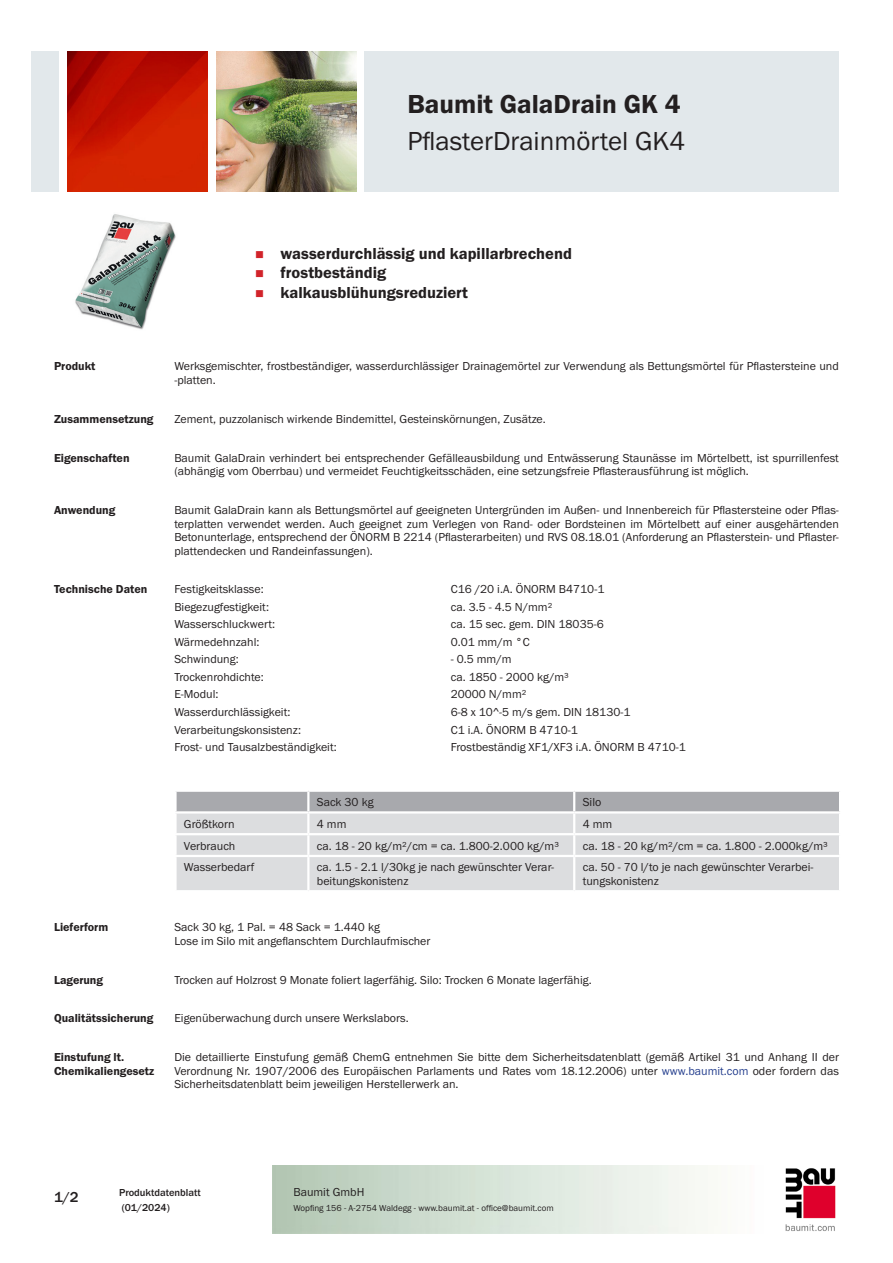
<style>
.page{position:relative;width:893px;height:1263px;background:#fff}
.page>*{position:absolute;margin:0;border:0;box-sizing:border-box;transform-origin:0 0}
.PDS_Produktname_Land{font:27px "BM Franklin Gothic URW Boo";color:#231f20}
.PDS_Produktname{font:27px "BM Franklin Gothic URW Dem";color:#231f20}
.t1{font:16.5px "BM Franklin Gothic URW Dem";color:#231f20}
.t2{font:500 15px "BM Franklin Gothic URW";color:#231f20}
.PDS_Standard{font:12px/13.5px "BM Franklin Gothic URW Boo";color:#231f20}
.PDS_Standard_linksbü{font:12px/13.5px "BM Franklin Gothic URW Boo";color:#231f20}
.PDS_Header{font:12px/13.5px "BM Franklin Gothic URW Dem";color:#231f20}
.t3{font:500 10.5px/15px "BM Franklin Gothic URW";color:#231f20}
.t4{font:9px "BM Franklin Gothic URW Boo";color:#231f20}
.s1{color:#253f8e}
</style>
<div class="page">
<img style="left:785px;top:1168px;width:51px;height:63px">
<div style="left:32px;top:51px;width:27px;height:140px;background:#e2e8eb"></div>
<img style="left:68px;top:52px;width:140px;height:139px">
<img style="left:216px;top:51px;width:141px;height:140px">
<div style="left:365px;top:51px;width:474px;height:140px;background:#e2e8eb"></div>
<img style="left:75px;top:214px;width:101px;height:116px">
<div style="left:177px;top:813px;width:662px;height:77px;background:#dcdddf"></div>
<div style="left:176px;top:791px;width:664px;height:20px;background:#a8a9ad"></div>
<hr style="left:307px;top:813px;width:2px;height:20px;background:#fff">
<hr style="left:573px;top:813px;width:2px;height:20px;background:#fff">
<hr style="left:174px;top:833px;width:134px;height:2px;background:#fff">
<hr style="left:308px;top:833px;width:266px;height:2px;background:#fff">
<hr style="left:307px;top:835px;width:2px;height:20px;background:#fff">
<hr style="left:574px;top:833px;width:267px;height:2px;background:#fff">
<hr style="left:573px;top:835px;width:2px;height:20px;background:#fff">
<hr style="left:174px;top:855px;width:134px;height:2px;background:#fff">
<hr style="left:308px;top:855px;width:266px;height:2px;background:#fff">
<hr style="left:307px;top:857px;width:2px;height:33px;background:#fff">
<hr style="left:574px;top:855px;width:267px;height:2px;background:#fff">
<hr style="left:573px;top:857px;width:2px;height:33px;background:#fff">
<p class="PDS_Produktname" style="left:407px;top:87px;width:275px">Baumit GalaDrain GK 4</p>
<p class="PDS_Produktname_Land" style="left:407px;top:124px;width:279px">PflasterDrainmörtel GK4</p>
<p class="t1" style="left:281px;top:243px;width:293px">wasserdurchlässig und kapillarbrechend</p>
<p class="t1" style="left:281px;top:263px;width:107px">frostbeständig</p>
<p class="t1" style="left:281px;top:282px;width:189px">kalkausblühungsreduziert</p>
<p class="PDS_Header" style="left:54px;top:360px;width:43px">Produkt</p>
<p class="PDS_Standard" style="left:174px;top:360px;width:666px">Werksgemischter, frostbeständiger, wasserdurchlässiger Drainagemörtel zur Verwendung als Bettungsmörtel für Pflastersteine und -platten.</p>
<p class="PDS_Header" style="left:54px;top:412px;width:101px">Zusammensetzung</p>
<p class="PDS_Standard" style="left:174px;top:412px;width:373px">Zement, puzzolanisch wirkende Bindemittel, Gesteinskörnungen, Zusätze.</p>
<p class="PDS_Header" style="left:54px;top:451px;width:77px">Eigenschaften</p>
<p class="PDS_Standard" style="left:174px;top:451px;width:666px">Baumit GalaDrain verhindert bei entsprechender Gefälleausbildung und Entwässerung Staunässe im Mörtelbett, ist spurrillenfest (abhängig vom Oberrbau) und vermeidet Feuchtigkeitsschäden, eine setzungsfreie Pflasterausführung ist möglich.</p>
<p class="PDS_Header" style="left:54px;top:503px;width:63px">Anwendung</p>
<p class="PDS_Standard" style="left:174px;top:503px;width:666px;text-align:justify">Baumit GalaDrain kann als Bettungsmörtel auf geeigneten Untergründen im Außen- und Innenbereich für Pflastersteine oder Pflas&shy;terplatten verwendet werden. Auch geeignet zum Verlegen von Rand- oder Bordsteinen im Mörtelbett auf einer ausgehärtenden Betonunterlage, entsprechend der ÖNORM B 2214 (Pflasterarbeiten) und RVS 08.18.01 (Anforderung an Pflasterstein- und Pflaster&shy;plattendecken und Randeinfassungen).</p>
<p class="PDS_Header" style="left:54px;top:583px;width:95px">Technische Daten</p>
<p class="PDS_Standard_linksbü" style="left:174px;top:583px;width:91px">Festigkeitsklasse:</p>
<p class="PDS_Standard_linksbü" style="left:451px;top:583px;width:155px">C16 /20 i.A. ÖNORM B4710-1</p>
<p class="PDS_Standard_linksbü" style="left:174px;top:600px;width:96px">Biegezugfestigkeit:</p>
<p class="PDS_Standard_linksbü" style="left:451px;top:600px;width:103px">ca. 3.5 - 4.5 N/mm²</p>
<p class="PDS_Standard_linksbü" style="left:174px;top:618px;width:102px">Wasserschluckwert:</p>
<p class="PDS_Standard_linksbü" style="left:451px;top:618px;width:155px">ca. 15 sec. gem. DIN 18035-6</p>
<p class="PDS_Standard_linksbü" style="left:174px;top:635px;width:87px">Wärmedehnzahl:</p>
<p class="PDS_Standard_linksbü" style="left:451px;top:635px;width:80px">0.01 mm/m °C</p>
<p class="PDS_Standard_linksbü" style="left:174px;top:653px;width:66px">Schwindung:</p>
<p class="PDS_Standard_linksbü" style="left:451px;top:653px;width:62px">- 0.5 mm/m</p>
<p class="PDS_Standard_linksbü" style="left:174px;top:670px;width:91px">Trockenrohdichte:</p>
<p class="PDS_Standard_linksbü" style="left:451px;top:670px;width:120px">ca. 1850 - 2000 kg/m³</p>
<p class="PDS_Standard_linksbü" style="left:174px;top:688px;width:46px">E-Modul:</p>
<p class="PDS_Standard_linksbü" style="left:451px;top:688px;width:77px">20000 N/mm²</p>
<p class="PDS_Standard_linksbü" style="left:174px;top:705px;width:118px">Wasserdurchlässigkeit:</p>
<p class="PDS_Standard_linksbü" style="left:451px;top:705px;width:181px">6-8 x 10^-5 m/s gem. DIN 18130-1</p>
<p class="PDS_Standard_linksbü" style="left:174px;top:723px;width:128px">Verarbeitungskonsistenz:</p>
<p class="PDS_Standard_linksbü" style="left:451px;top:723px;width:129px">C1 i.A. ÖNORM B 4710-1</p>
<p class="PDS_Standard_linksbü" style="left:174px;top:740px;width:164px">Frost- und Tausalzbeständigkeit:</p>
<p class="PDS_Standard_linksbü" style="left:451px;top:740px;width:237px">Frostbeständig XF1/XF3 i.A. ÖNORM B 4710-1</p>
<p class="PDS_Standard_linksbü" style="left:317px;top:795px;width:58px">Sack 30 kg</p>
<p class="PDS_Standard_linksbü" style="left:583px;top:795px;width:20px">Silo</p>
<p class="PDS_Standard_linksbü" style="left:184px;top:817px;width:52px">Größtkorn</p>
<p class="PDS_Standard_linksbü" style="left:317px;top:817px;width:31px">4 mm</p>
<p class="PDS_Standard_linksbü" style="left:583px;top:817px;width:31px">4 mm</p>
<p class="PDS_Standard_linksbü" style="left:184px;top:839px;width:53px">Verbrauch</p>
<p class="PDS_Standard_linksbü" style="left:317px;top:839px;width:244px">ca. 18 - 20 kg/m²/cm = ca. 1.800-2.000 kg/m³</p>
<p class="PDS_Standard_linksbü" style="left:583px;top:839px;width:247px">ca. 18 - 20 kg/m²/cm = ca. 1.800 - 2.000kg/m³</p>
<p class="PDS_Standard_linksbü" style="left:184px;top:861px;width:72px">Wasserbedarf</p>
<p class="PDS_Standard_linksbü" style="left:317px;top:861px;width:239px">ca. 1.5 - 2.1 l/30kg je nach gewünschter Verar&shy;beitungskonistenz</p>
<p class="PDS_Standard_linksbü" style="left:583px;top:861px;width:232px">ca. 50 - 70 l/to je nach gewünschter Verarbei&shy;tungskonistenz</p>
<p class="PDS_Header" style="left:54px;top:921px;width:56px">Lieferform</p>
<p class="PDS_Standard" style="left:174px;top:921px;width:207px">Sack 30 kg, 1 Pal. = 48 Sack = 1.440 kg</p>
<p class="PDS_Standard" style="left:174px;top:934px;width:258px">Lose im Silo mit angeflanschtem Durchlaufmischer</p>
<p class="PDS_Header" style="left:54px;top:973px;width:51px">Lagerung</p>
<p class="PDS_Standard" style="left:174px;top:973px;width:419px">Trocken auf Holzrost 9 Monate foliert lagerfähig. Silo: Trocken 6 Monate lagerfähig.</p>
<p class="PDS_Header" style="left:54px;top:1012px;width:101px">Qualitätssicherung</p>
<p class="PDS_Standard" style="left:174px;top:1012px;width:236px">Eigenüberwachung durch unsere Werkslabors.</p>
<p class="PDS_Header" style="left:54px;top:1051px;width:102px">Einstufung lt.<br>Chemikaliengesetz</p>
<p class="PDS_Standard" style="left:174px;top:1051px;width:666px;text-align:justify">Die detaillierte Einstufung gemäß ChemG entnehmen Sie bitte dem Sicherheitsdatenblatt (gemäß Artikel 31 und Anhang II der Verordnung Nr. 1907/2006 des Europäischen Parlaments und Rates vom 18.12.2006) unter <span class="s1">www.baumit.com</span> oder fordern das Sicherheitsdatenblatt beim jeweiligen Herstellerwerk an.</p>
<p class="t2" style="left:54px;top:1188px;width:26px">1/2</p>
<p class="t3" style="left:119px;top:1185px;width:83px">Produktdatenblatt (01/2024)</p>
<p class="PDS_Standard" style="left:293px;top:1185px;width:73px">Baumit GmbH</p>
<p class="t4" style="left:293px;top:1202px;width:262px">Wopfing 156 - A-2754 Waldegg - www.baumit.at - office@baumit.com</p>
</div>
